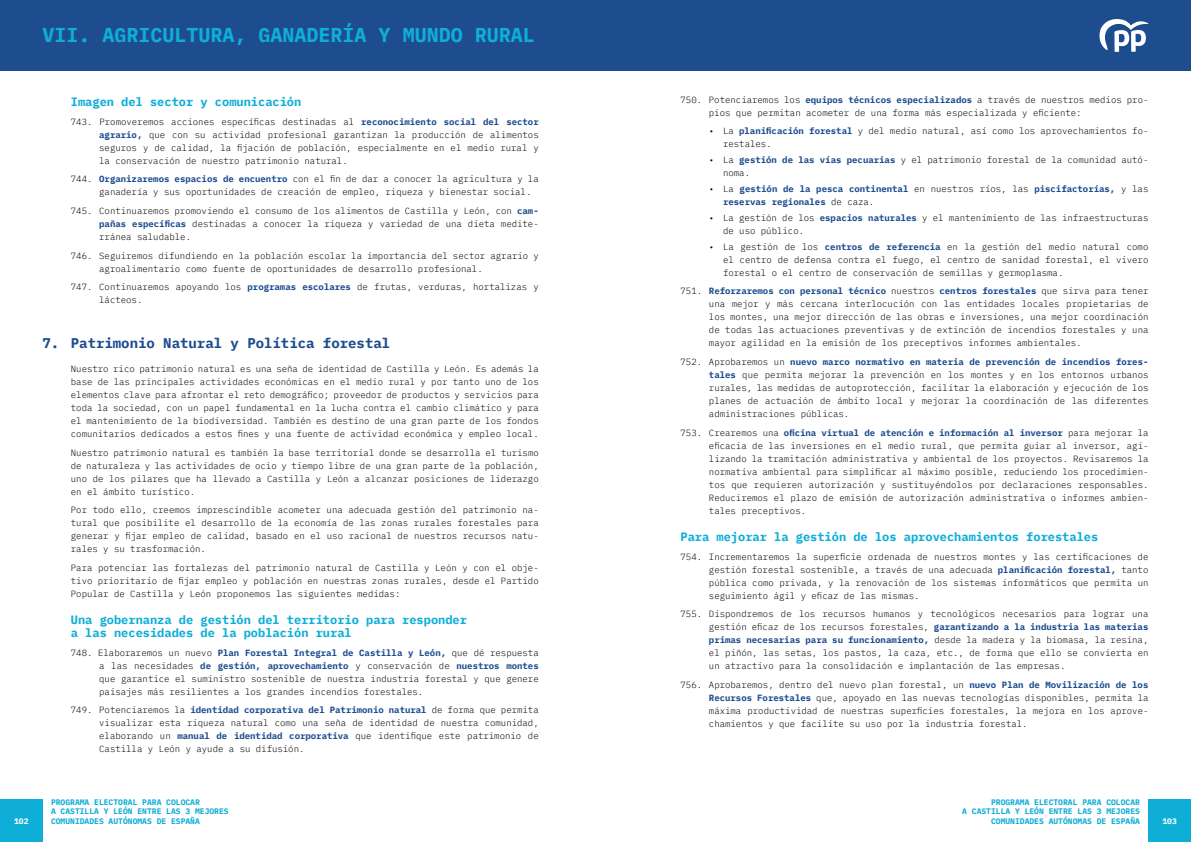
<style>
.page{position:relative;width:1191px;height:842px;background:#fff}
.page>*{position:absolute;margin:0;border:0;box-sizing:border-box;transform-origin:0 0}
.t1{font:700 20px "IBM Plex Mono";color:#0eaed7}
.t2{font:700 14px "IBM Plex Mono";color:#1d4c8f}
.t3{font:700 12px/13px "IBM Plex Mono";color:#0eaed7}
.t4{font:300 9px/13px "IBM Plex Mono";color:#000;text-align:justify}
.t5{font:700 9px/13px "IBM Plex Mono";color:#1d4c8f}
.t6{font:700 8px/9.6px "IBM Plex Mono";color:#0eaed7}
.t7{font:700 8px "IBM Plex Mono";color:#fff}
.s1{font-weight:700;color:#1d4c8f}
.s2{font-weight:300;color:#000}
</style>
<div class="page">
<div style="left:0;top:0;width:1191px;height:71px;background:#1d4c8f"></div>
<svg style="left:1099px;top:19px;width:49px;height:33px"></svg>
<div style="left:0;top:799px;width:43px;height:43px;background:#0eaed7"></div>
<div style="left:1148px;top:799px;width:43px;height:43px;background:#0eaed7"></div>
<h1 class="t1" style="left:43px;top:19px;width:494px">VII. AGRICULTURA, GANADERÍA Y MUNDO RURAL</h1>
<h3 class="t3" style="left:71px;top:95px;width:232px">Imagen del sector y comunicación</h3>
<p class="t4" style="left:99px;top:115px;width:441px;text-indent:-28px">743. Promoveremos acciones específicas destinadas al <span class="s1">reconocimiento social del sector agrario,</span> que con su actividad profesional garantizan la producción de alimentos seguros y de calidad, la fijación de población, especialmente en el medio rural y la conservación de nuestro patrimonio natural.</p>
<p class="t4" style="left:99px;top:172px;width:441px;text-indent:-28px">744. <span class="s1">Organizaremos espacios de encuentro</span> con el fin de dar a conocer la agricultura y la ganadería y sus oportunidades de creación de empleo, riqueza y bienestar social.</p>
<p class="t4" style="left:99px;top:204px;width:441px;text-indent:-28px">745. Continuaremos promoviendo el consumo de los alimentos de Castilla y León, con <span class="s1">cam&shy;pañas específicas</span> destinadas a conocer la riqueza y variedad de una dieta medite&shy;rránea saludable.</p>
<p class="t4" style="left:99px;top:249px;width:441px;text-indent:-28px">746. Seguiremos difundiendo en la población escolar la importancia del sector agrario y agroalimentario como fuente de oportunidades de desarrollo profesional.</p>
<p class="t4" style="left:99px;top:280px;width:441px;text-indent:-28px">747. Continuaremos apoyando los <span class="s1">programas escolares</span> de frutas, verduras, hortalizas y lácteos.</p>
<h2 class="t2" style="left:43px;top:331px;width:349px">7. Patrimonio Natural y Política forestal</h2>
<p class="t4" style="left:71px;top:362px;width:469px">Nuestro rico patrimonio natural es una seña de identidad de Castilla y León. Es además la base de las principales actividades económicas en el medio rural y por tanto uno de los elementos clave para afrontar el reto demográfico; proveedor de productos y servicios para toda la sociedad, con un papel fundamental en la lucha contra el cambio climático y para el mantenimiento de la biodiversidad. También es destino de una gran parte de los fondos comunitarios dedicados a estos fines y una fuente de actividad económica y empleo local.</p>
<p class="t4" style="left:71px;top:446px;width:469px">Nuestro patrimonio natural es también la base territorial donde se desarrolla el turismo de naturaleza y las actividades de ocio y tiempo libre de una gran parte de la población, uno de los pilares que ha llevado a Castilla y León a alcanzar posiciones de liderazgo en el ámbito turístico.</p>
<p class="t4" style="left:71px;top:503px;width:469px">Por todo ello, creemos imprescindible acometer una adecuada gestión del patrimonio na&shy;tural que posibilite el desarrollo de la economía de las zonas rurales forestales para generar y fijar empleo de calidad, basado en el uso racional de nuestros recursos natu&shy;rales y su trasformación.</p>
<p class="t4" style="left:71px;top:561px;width:469px">Para potenciar las fortalezas del patrimonio natural de Castilla y León y con el obje&shy;tivo prioritario de fijar empleo y población en nuestras zonas rurales, desde el Partido Popular de Castilla y León proponemos las siguientes medidas:</p>
<h3 class="t3" style="left:71px;top:613px;width:398px">Una gobernanza de gestión del territorio para responder a las necesidades de la población rural</h3>
<p class="t4" style="left:99px;top:646px;width:441px;text-indent:-28px">748. Elaboraremos un nuevo <span class="s1">Plan Forestal Integral de Castilla y León,</span> que dé respuesta a las necesidades <span class="s1">de gestión, aprovechamiento</span> y conservación de <span class="s1">nuestros montes </span>que garantice el suministro sostenible de nuestra industria forestal y que genere paisajes más resilientes a los grandes incendios forestales.</p>
<p class="t4" style="left:99px;top:703px;width:441px;text-indent:-28px">749. Potenciaremos la <span class="s1">identidad corporativa del Patrimonio natural</span> de forma que permita visualizar esta riqueza natural como una seña de identidad de nuestra comunidad, elaborando un <span class="s1">manual de identidad corporativa</span> que identifique este patrimonio de Castilla y León y ayude a su difusión.</p>
<p class="t4" style="left:709px;top:93px;width:441px;text-indent:-28px">750. Potenciaremos los <span class="s1">equipos técnicos especializados</span> a través de nuestros medios pro&shy;pios que permitan acometer de una forma más especializada y eficiente:</p>
<p class="t4" style="left:723px;top:124px;width:427px;text-indent:-14px">• La <span class="s1">planificación forestal</span> y del medio natural, así como los aprovechamientos fo&shy;restales.</p>
<p class="t4" style="left:723px;top:153px;width:427px;text-indent:-14px">• La <span class="s1">gestión de las vías pecuarias</span> y el patrimonio forestal de la comunidad autó&shy;noma.</p>
<p class="t5" style="left:723px;top:182px;width:427px;text-indent:-14px"><span class="s2">• La</span> gestión de la pesca continental <span class="s2">en nuestros ríos, las</span> piscifactorías, <span class="s2">y las </span>reservas regionales <span class="s2">de caza.</span></p>
<p class="t4" style="left:723px;top:211px;width:427px;text-indent:-14px">• La gestión de los <span class="s1">espacios naturales</span> y el mantenimiento de las infraestructuras de uso público.</p>
<p class="t4" style="left:723px;top:240px;width:427px;text-indent:-14px">• La gestión de los <span class="s1">centros de referencia</span> en la gestión del medio natural como el centro de defensa contra el fuego, el centro de sanidad forestal, el vivero forestal o el centro de conservación de semillas y germoplasma.</p>
<p class="t4" style="left:709px;top:284px;width:441px;text-indent:-28px">751. <span class="s1">Reforzaremos con personal técnico</span> nuestros <span class="s1">centros forestales</span> que sirva para tener una mejor y más cercana interlocución con las entidades locales propietarias de los montes, una mejor dirección de las obras e inversiones, una mejor coordinación de todas las actuaciones preventivas y de extinción de incendios forestales y una mayor agilidad en la emisión de los preceptivos informes ambientales.</p>
<p class="t4" style="left:709px;top:355px;width:441px;text-indent:-28px">752. Aprobaremos un <span class="s1">nuevo marco normativo en materia de prevención de incendios fores&shy;tales</span> que permita mejorar la prevención en los montes y en los entornos urbanos rurales, las medidas de autoprotección, facilitar la elaboración y ejecución de los planes de actuación de ámbito local y mejorar la coordinación de las diferentes administraciones públicas.</p>
<p class="t4" style="left:709px;top:426px;width:441px;text-indent:-28px">753. Crearemos una <span class="s1">oficina virtual de atención e información al inversor</span> para mejorar la eficacia de las inversiones en el medio rural, que permita guiar al inversor, agi&shy;lizando la tramitación administrativa y ambiental de los proyectos. Revisaremos la normativa ambiental para simplificar al máximo posible, reduciendo los procedimien&shy;tos que requieren autorización y sustituyéndolos por declaraciones responsables.<br>Reduciremos el plazo de emisión de autorización administrativa o informes ambien&shy;tales preceptivos.</p>
<h3 class="t3" style="left:680px;top:530px;width:419px">Para mejorar la gestión de los aprovechamientos forestales</h3>
<p class="t4" style="left:709px;top:550px;width:441px;text-indent:-28px">754. Incrementaremos la superficie ordenada de nuestros montes y las certificaciones de gestión forestal sostenible, a través de una adecuada <span class="s1">planificación forestal,</span> tanto pública como privada, y la renovación de los sistemas informáticos que permita un seguimiento ágil y eficaz de las mismas.</p>
<p class="t4" style="left:709px;top:607px;width:441px;text-indent:-28px">755. Dispondremos de los recursos humanos y tecnológicos necesarios para lograr una gestión eficaz de los recursos forestales, <span class="s1">garantizando a la industria las materias primas necesarias para su funcionamiento,</span> desde la madera y la biomasa, la resina, el piñón, las setas, los pastos, la caza, etc., de forma que ello se convierta en un atractivo para la consolidación e implantación de las empresas.</p>
<p class="t4" style="left:709px;top:678px;width:441px;text-indent:-28px">756. Aprobaremos, dentro del nuevo plan forestal, un <span class="s1">nuevo Plan de Movilización de los Recursos Forestales</span> que, apoyado en las nuevas tecnologías disponibles, permita la máxima productividad de nuestras superficies forestales, la mejora en los aprove&shy;chamientos y que facilite su uso por la industria forestal.</p>
<p class="t6" style="left:51px;top:797px;width:179px">PROGRAMA ELECTORAL PARA COLOCAR<br>A CASTILLA Y LEÓN ENTRE LAS 3 MEJORES<br>COMUNIDADES AUTÓNOMAS DE ESPAÑA</p>
<p class="t6" style="left:962px;top:797px;width:179px;text-align:right">PROGRAMA ELECTORAL PARA COLOCAR<br>A CASTILLA Y LEÓN ENTRE LAS 3 MEJORES</p>
<p class="t7" style="left:14px;top:814px;width:16px">102</p>
<p class="t6" style="left:991px;top:816px;width:150px">COMUNIDADES AUTÓNOMAS DE ESPAÑA</p>
<p class="t7" style="left:1162px;top:814px;width:16px">103</p>
</div>
